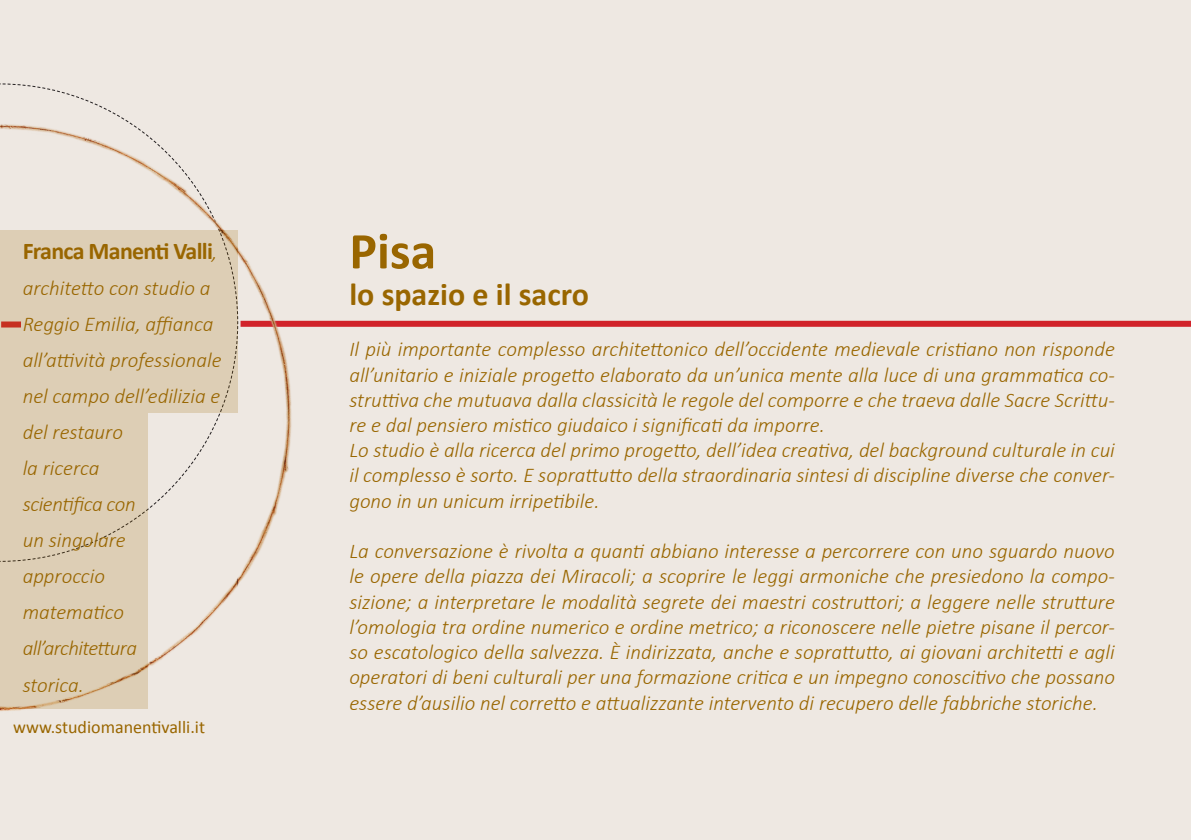
<style>
.page{position:relative;width:1191px;height:840px;background:#fff}
.page>*{position:absolute;margin:0;border:0;box-sizing:border-box;transform-origin:0 0}
.t1{font:700 52px "Calibri";color:#960}
.t2{font:700 32px "Calibri";color:#960}
.t3{font:700 24px "Calibri";letter-spacing:-.03em;color:#960}
.t4{font:italic 300 21px/25.2px "Calibri";color:#960;text-align:justify}
.t5{font:italic 300 21px "Calibri";letter-spacing:-.03em;color:#960}
.t6{font:italic 300 21px "Calibri";letter-spacing:-.02em;color:#960}
.t7{font:18px "Calibri";color:#960}
.s1{font-weight:300;font-style:italic;font-size:21px}
</style>
<div class="page">
<div style="left:0;top:0;width:1191px;height:839px;background:#eee8e2"></div>
<div style="left:240px;top:320px;width:951px;height:6px;background:#d1232a"></div>
<img style="left:0;top:83px;width:934px;height:628px">
<div style="left:0;top:230px;width:237px;height:182px;background:#ddceb5"></div>
<div style="left:0;top:412px;width:148px;height:296px;background:#ddceb5"></div>
<p class="t3" style="left:23px;top:235px;width:196px">Franca Manenti Valli<span class="s1">,</span></p>
<p class="t4" style="left:23px;top:270px;width:192px;line-height:36px">architetto con studio a<br>Reggio Emilia, affianca</p>
<p class="t4" style="left:23px;top:347px;width:200px">all’attività professionale</p>
<p class="t4" style="left:23px;top:378px;width:199px;line-height:36px">nel campo dell’edilizia e del restauro</p>
<p class="t4" style="left:23px;top:455px;width:78px">la ricerca</p>
<p class="t6" style="left:23px;top:491px;width:115px">scientifica con</p>
<p class="t4" style="left:23px;top:527px;width:104px">un singolare</p>
<p class="t4" style="left:23px;top:563px;width:84px">approccio</p>
<p class="t4" style="left:23px;top:599px;width:103px">matematico</p>
<p class="t5" style="left:23px;top:635px;width:116px">all’architettura</p>
<p class="t4" style="left:23px;top:671px;width:63px">storica.</p>
<p class="t7" style="left:13px;top:715px;width:193px">www.studiomanentivalli.it</p>
<p class="t1" style="left:349px;top:218px;width:88px">Pisa</p>
<p class="t2" style="left:349px;top:274px;width:241px">lo spazio e il sacro</p>
<p class="t4" style="left:349px;top:336px;width:767px">Il più importante complesso architettonico dell’occidente medievale cristiano non risponde all’unitario e iniziale progetto elaborato da un’unica mente alla luce di una grammatica co&shy;struttiva che mutuava dalla classicità le regole del comporre e che traeva dalle Sacre Scrittu&shy;re e dal pensiero mistico giudaico i significati da imporre.</p>
<p class="t4" style="left:349px;top:437px;width:767px">Lo studio è alla ricerca del primo progetto, dell’idea creativa, del background culturale in cui il complesso è sorto. E soprattutto della straordinaria sintesi di discipline diverse che conver&shy;gono in un unicum irripetibile.</p>
<p class="t4" style="left:349px;top:538px;width:767px">La conversazione è rivolta a quanti abbiano interesse a percorrere con uno sguardo nuovo le opere della piazza dei Miracoli; a scoprire le leggi armoniche che presiedono la compo&shy;sizione; a interpretare le modalità segrete dei maestri costruttori; a leggere nelle strutture l’omologia tra ordine numerico e ordine metrico; a riconoscere nelle pietre pisane il percor&shy;so escatologico della salvezza. È indirizzata, anche e soprattutto, ai giovani architetti e agli operatori di beni culturali per una formazione critica e un impegno conoscitivo che possano essere d’ausilio nel corretto e attualizzante intervento di recupero delle fabbriche storiche.</p>
</div>
